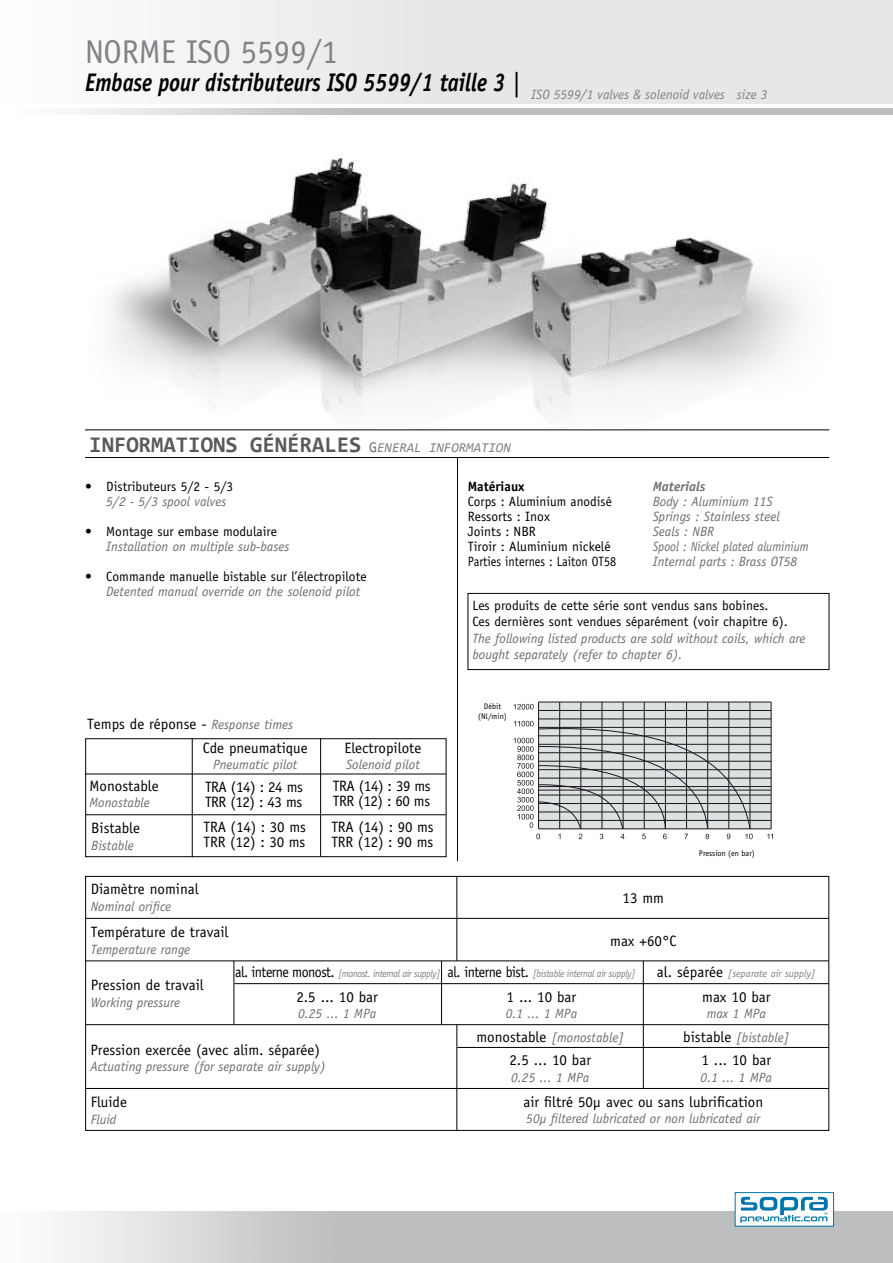
<style>
.page{position:relative;width:893px;height:1263px;background:#fff}
.page>*{position:absolute;margin:0;border:0;box-sizing:border-box;transform-origin:0 0}
.t1{font:33px "Officina Sans";color:#808285}
.t2{font:italic 700 25.5px "Officina Sans";color:#000;scale:.84 1}
.t3{font:700 22.5px "Consolas";color:#58595b}
.t4{font:15px/15px "Officina Sans";color:#000}
.t5{font:15px/15px "Officina Sans";letter-spacing:-.03em;color:#000}
.t6{font:italic 13.5px/15px "Officina Sans";color:#6d6e71}
.t7{font:13.5px/15px "Officina Sans";color:#000}
.t8{font:700 13.5px "Officina Sans";color:#000}
.t9{font:italic 700 13.5px "Officina Sans";color:#6d6e71}
.t10{font:italic 10.5px "Officina Sans";letter-spacing:-.03em;color:#808285;scale:.93 1}
.t11{font:italic 10.5px "Officina Sans";color:#808285}
.t12{font:8.1px/9.8px "Officina Sans";color:#000;text-align:center}
.s1{font-weight:400;font-style:normal}
.s2{font-weight:400;font-size:15px;color:#6d6e71}
.s3{font-weight:400;font-style:italic;font-size:13.5px;color:#808285}
.s4{font-style:italic;font-size:13.5px;color:#6d6e71}
.s5{font-style:normal;font-size:15px;color:#000}
</style>
<div class="page">
<div style="left:539px;top:702px;width:232px;height:127px;background:#dee1e1"></div>
<hr style="left:539px;top:710px;width:232px;height:1px;background:#19181d">
<hr style="left:539px;top:702px;width:232px;height:1px;background:#19181d">
<hr style="left:539px;top:828px;width:232px;height:1px;background:#19181d">
<hr style="left:539px;top:820px;width:232px;height:1px;background:#19181d">
<hr style="left:539px;top:812px;width:232px;height:1px;background:#19181d">
<hr style="left:539px;top:803px;width:232px;height:1px;background:#19181d">
<hr style="left:539px;top:795px;width:232px;height:1px;background:#19181d">
<hr style="left:539px;top:786px;width:232px;height:1px;background:#19181d">
<hr style="left:539px;top:790px;width:232px;height:1px;background:#19181d">
<hr style="left:539px;top:778px;width:232px;height:1px;background:#19181d">
<hr style="left:539px;top:769px;width:232px;height:1px;background:#19181d">
<hr style="left:539px;top:761px;width:232px;height:1px;background:#19181d">
<hr style="left:539px;top:752px;width:232px;height:1px;background:#19181d">
<hr style="left:539px;top:744px;width:232px;height:1px;background:#19181d">
<hr style="left:539px;top:735px;width:232px;height:1px;background:#19181d">
<hr style="left:539px;top:727px;width:232px;height:1px;background:#19181d">
<hr style="left:539px;top:719px;width:232px;height:1px;background:#19181d">
<hr style="left:559px;top:702px;width:1px;height:127px;background:#19181d">
<hr style="left:581px;top:702px;width:1px;height:127px;background:#19181d">
<hr style="left:602px;top:702px;width:1px;height:127px;background:#19181d">
<hr style="left:623px;top:702px;width:1px;height:127px;background:#19181d">
<hr style="left:538px;top:702px;width:1px;height:127px;background:#19181d">
<svg style="left:767px;top:834px;width:6px;height:5px"></svg>
<hr style="left:771px;top:702px;width:1px;height:127px;background:#19181d">
<hr style="left:644px;top:702px;width:1px;height:127px;background:#19181d">
<hr style="left:665px;top:702px;width:1px;height:127px;background:#19181d">
<hr style="left:686px;top:702px;width:1px;height:127px;background:#19181d">
<hr style="left:707px;top:702px;width:1px;height:127px;background:#19181d">
<hr style="left:729px;top:702px;width:1px;height:127px;background:#19181d">
<hr style="left:750px;top:702px;width:1px;height:127px;background:#19181d">
<svg style="left:514px;top:704px;width:20px;height:5px"></svg>
<svg style="left:514px;top:721px;width:239px;height:118px"></svg>
<div style="left:0;top:0;width:893px;height:104px;background:linear-gradient(to right,#f8f8f8,#e0e1e2)"></div>
<hr style="left:892px;top:0;width:1px;height:104px;background:#e6e7e8">
<hr style="left:85px;top:457px;width:744px;height:1px;background:#000">
<hr style="left:85px;top:429px;width:744px;height:1px;background:#000">
<hr style="left:457px;top:457px;width:1px;height:404px;background:#000">
<img style="left:63px;top:1212px;width:830px;height:51px">
<img style="left:111px;top:157px;width:689px;height:255px">
<div style="left:468px;top:593px;width:361px;height:77px;border:1px solid #000"></div>
<div style="left:85px;top:738px;width:361px;height:119px;border:1px solid #000"></div>
<hr style="left:86px;top:814px;width:360px;height:1px;background:#000">
<hr style="left:85px;top:774px;width:361px;height:1px;background:#000">
<hr style="left:192px;top:738px;width:1px;height:119px;background:#000">
<hr style="left:320px;top:738px;width:1px;height:118px;background:#000">
<div style="left:85px;top:876px;width:744px;height:255px;border:1px solid #000"></div>
<hr style="left:456px;top:876px;width:1px;height:85px;background:#000">
<hr style="left:456px;top:1025px;width:1px;height:105px;background:#000">
<hr style="left:86px;top:1024px;width:743px;height:1px;background:#000">
<hr style="left:85px;top:960px;width:744px;height:1px;background:#000">
<hr style="left:85px;top:918px;width:744px;height:1px;background:#000">
<hr style="left:86px;top:1088px;width:743px;height:1px;background:#000">
<hr style="left:643px;top:961px;width:1px;height:64px;background:#000">
<hr style="left:441px;top:961px;width:1px;height:64px;background:#000">
<hr style="left:643px;top:1025px;width:1px;height:63px;background:#000">
<hr style="left:234px;top:961px;width:1px;height:64px;background:#000">
<hr style="left:234px;top:983px;width:595px;height:1px;background:#000">
<hr style="left:457px;top:1047px;width:372px;height:1px;background:#000">
<div style="left:735px;top:1192px;width:98px;height:34px;background:#fff"></div>
<div style="left:735px;top:1192px;width:99px;height:34px;border:1px solid #0074ab"></div>
<svg style="left:740px;top:1197px;width:88px;height:26px"></svg>
<h1 class="t1" style="left:85px;top:33px;width:255px">norme iso 5599/1</h1>
<h2 class="t2" style="left:85px;top:67px;width:814px">Embase pour distributeurs ISO 5599/1 taille 3 <span class="s1">|</span> <sub>ISO</sub> <sub>5599/1</sub> <sub>valves</sub> <sub>&amp;</sub> <sub>solenoid</sub> <sub>valves</sub> <sub>size</sub> <sub>3</sub></h2>
<h3 class="t3" style="left:89px;top:430px;width:423px">INFORMATIONS GÉNÉRALES <span class="s2">G</span><span class="s3">ENERAL INFORMATION</span></h3>
<p class="t7" style="left:85px;top:479px;width:150px">• Distributeurs 5/2 - 5/3</p>
<p class="t6" style="left:106px;top:494px;width:122px">5/2 - 5/3 spool valves</p>
<p class="t7" style="left:85px;top:524px;width:193px">• Montage sur embase modulaire</p>
<p class="t6" style="left:106px;top:539px;width:185px">Installation on multiple sub-bases</p>
<p class="t7" style="left:85px;top:569px;width:283px">• Commande manuelle bistable sur l’électropilote</p>
<p class="t6" style="left:106px;top:584px;width:255px">Detented manual override on the solenoid pilot</p>
<p class="t8" style="left:468px;top:478px;width:58px">Matériaux</p>
<p class="t7" style="left:468px;top:494px;width:150px">Corps : Aluminium anodisé<br>Ressorts : Inox<br>Joints : NBR<br>Tiroir : Aluminium nickelé<br>Parties internes : Laiton OT58</p>
<p class="t9" style="left:653px;top:478px;width:54px">Materials</p>
<p class="t6" style="left:653px;top:494px;width:158px">Body : Aluminium 11S<br>Springs : Stainless steel<br>Seals : NBR<br>Spool : Nickel plated aluminium<br>Internal parts : Brass OT58</p>
<p class="t7" style="left:472px;top:597px;width:317px;line-height:16.5px">Les produits de cette série sont vendus sans bobines.<br>Ces dernières sont vendues séparément (voir chapitre 6).</p>
<p class="t6" style="left:472px;top:630px;width:335px;line-height:16.5px">The following listed products are sold without coils, which are bought separately (refer to chapter 6).</p>
<p class="t4" style="left:87px;top:717px;width:207px">Temps de réponse - <span class="s4">Response times</span></p>
<p class="t4" style="left:203px;top:740px;width:106px">Cde pneumatique</p>
<p class="t6" style="left:213px;top:757px;width:86px">Pneumatic pilot</p>
<p class="t4" style="left:344px;top:740px;width:78px">Electropilote</p>
<p class="t6" style="left:346px;top:757px;width:75px">Solenoid pilot</p>
<p class="t4" style="left:90px;top:778px;width:71px">Monostable</p>
<p class="t6" style="left:90px;top:795px;width:62px">Monostable</p>
<p class="t4" style="left:91px;top:821px;width:50px">Bistable</p>
<p class="t6" style="left:91px;top:838px;width:44px">Bistable</p>
<p class="t5" style="left:205px;top:779px;width:99px">TRA (14) : 24 ms<br>TRR (12) : 43 ms</p>
<p class="t5" style="left:333px;top:778px;width:99px">TRA (14) : 39 ms<br>TRR (12) : 60 ms</p>
<p class="t4" style="left:204px;top:820px;width:104px">TRA (14) : 30 ms<br>TRR (12) : 30 ms</p>
<p class="t4" style="left:331px;top:820px;width:104px">TRA (14) : 90 ms<br>TRR (12) : 90 ms</p>
<p class="t4" style="left:91px;top:882px;width:109px">Diamètre nominal</p>
<p class="t6" style="left:91px;top:899px;width:82px">Nominal orifice</p>
<p class="t4" style="left:91px;top:924px;width:139px">Température de travail</p>
<p class="t6" style="left:91px;top:941px;width:101px">Temperature range</p>
<p class="t12" style="left:478px;top:702px;width:30px">Débit (Nl/min)</p>
<p class="t4" style="left:622px;top:891px;width:43px">13 mm</p>
<p class="t4" style="left:610px;top:933px;width:68px">max +60°C</p>
<p class="t12" style="left:699px;top:848px;width:57px">Pression (en bar)</p>
<p class="t4" style="left:91px;top:977px;width:115px">Pression de travail</p>
<p class="t6" style="left:91px;top:995px;width:91px">Working pressure</p>
<p class="t10" style="left:235px;top:967px;width:432px"><span class="s5">al. interne monost.</span> [monost. internal air supply] <span class="s5">al. interne bist.</span> [bistable internal air supply]</p>
<p class="t11" style="left:657px;top:968px;width:160px"><span class="s5">al. séparée</span> [separate air supply]</p>
<p class="t4" style="left:296px;top:989px;width:83px">2.5 ... 10 bar</p>
<p class="t6" style="left:298px;top:1006px;width:80px">0.25 ... 1 MPa</p>
<p class="t4" style="left:507px;top:989px;width:71px">1 ... 10 bar</p>
<p class="t6" style="left:506px;top:1006px;width:73px">0.1 ... 1 MPa</p>
<p class="t4" style="left:702px;top:989px;width:70px">max 10 bar</p>
<p class="t6" style="left:707px;top:1006px;width:61px">max 1 MPa</p>
<p class="t4" style="left:90px;top:1042px;width:231px">Pression exercée (avec alim. séparée)</p>
<p class="t6" style="left:90px;top:1059px;width:237px">Actuating pressure (for separate air supply)</p>
<p class="t4" style="left:91px;top:1094px;width:38px">Fluide</p>
<p class="t6" style="left:91px;top:1111px;width:27px">Fluid</p>
<p class="t6" style="left:476px;top:1030px;width:149px"><span class="s5">monostable</span> [monostable]</p>
<p class="t6" style="left:683px;top:1030px;width:108px"><span class="s5">bistable</span> [bistable]</p>
<p class="t4" style="left:509px;top:1053px;width:83px">2.5 ... 10 bar</p>
<p class="t6" style="left:511px;top:1070px;width:80px">0.25 ... 1 MPa</p>
<p class="t4" style="left:701px;top:1053px;width:71px">1 ... 10 bar</p>
<p class="t6" style="left:701px;top:1070px;width:73px">0.1 ... 1 MPa</p>
<p class="t4" style="left:523px;top:1094px;width:241px">air filtré 50µ avec ou sans lubrification</p>
<p class="t6" style="left:526px;top:1111px;width:235px">50µ filtered lubricated or non lubricated air</p>
</div>
